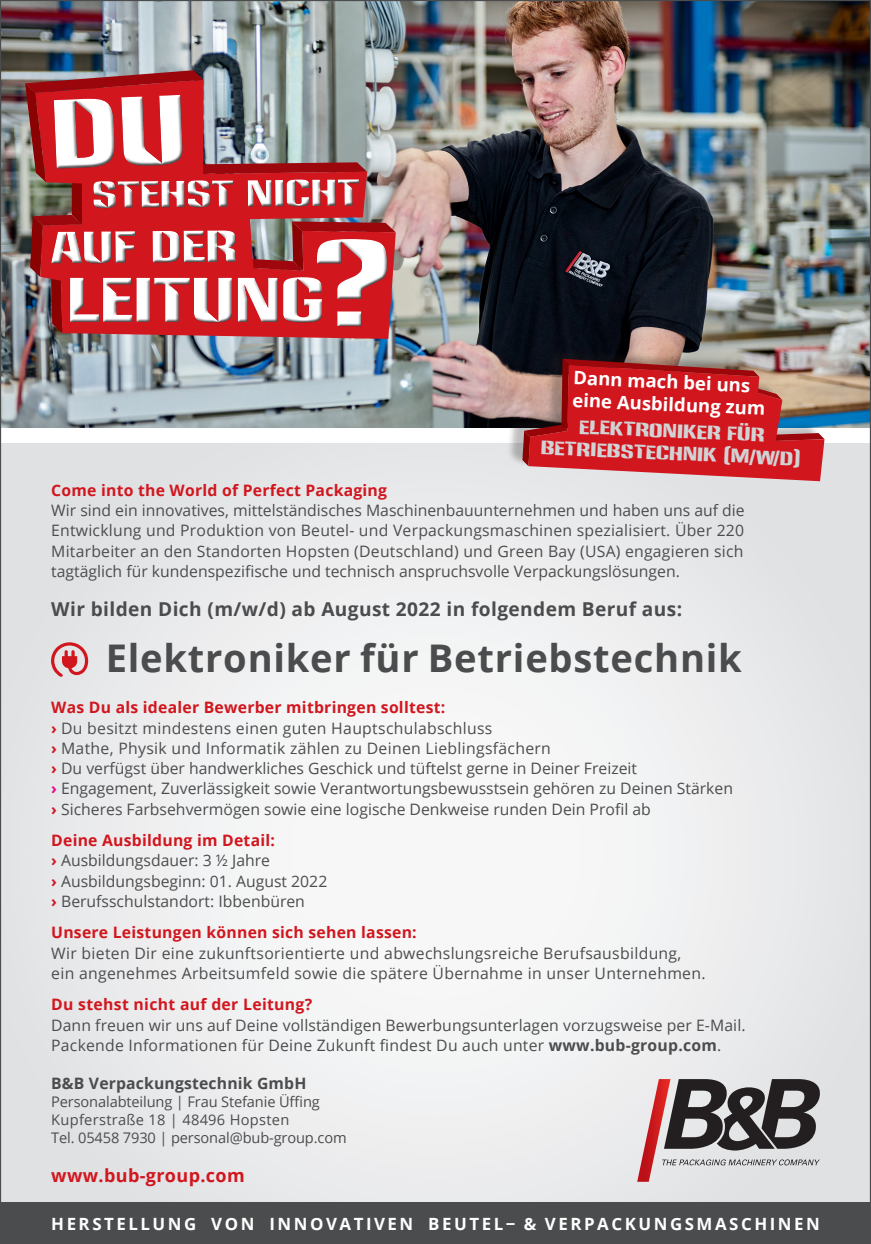
<style>
.page{position:relative;width:871px;height:1244px;background:#fff}
.page>*{position:absolute;margin:0;border:0;box-sizing:border-box;transform-origin:0 0}
.t1{font:700 38.02px "Open Sans";letter-spacing:.02em;color:#4b4c4d}
.t2{font:700 19.12px "Open Sans";letter-spacing:.02em;color:#4b4c4d}
.t3{font:18.68px/22.3px "Anklepants";color:#d1d2d4;text-align:center}
.t4{font:700 18.68px/22.3px "Open Sans";color:#fff}
.t5{font:700 18px "Open Sans";letter-spacing:.02em;color:#d1161e}
.t6{font:700 16.88px "Open Sans";letter-spacing:.15em;color:#fff}
.t7{font:15.75px/20.2px "Open Sans";letter-spacing:.005em;color:#4b4c4d}
.t8{font:700 15.75px "Open Sans";letter-spacing:.015em;color:#d1161e}
.t9{font:700 15.75px "Open Sans";letter-spacing:.01em;color:#4b4c4d}
.t10{font:14.62px/18px "Open Sans";letter-spacing:-.01em;color:#4b4c4d}
.s1{font-weight:700;color:#d1161e}
.s2{font-weight:700;color:#ed028c}
.s3{font-weight:700}
</style>
<div class="page">
<div style="left:0;top:443px;width:871px;height:801px;background:#ececee"></div>
<img style="left:2px;top:2px;width:867px;height:425px">
<svg style="left:637px;top:1079px;width:183px;height:103px"></svg>
<div style="left:0;top:1202px;width:871px;height:42px;background:#4b4c4d"></div>
<svg style="left:51px;top:642px;width:37px;height:35px"></svg>
<svg style="left:35px;top:333px;width:361px;height:6px;background:#ac5d63"></svg>
<img style="left:25px;top:70px;width:371px;height:263px">
<div style="left:51px;top:94px;width:339px;height:235px;background:#231f20;opacity:.75"></div>
<div style="left:507px;top:347px;width:313px;height:134px;background:#231f20;opacity:.29"></div>
<svg style="left:529px;top:326px;width:322px;height:9px;background:#4c4945"></svg>
<svg style="left:522px;top:359px;width:302px;height:122px;background:#c13b3e"></svg>
<p class="t4" style="left:573px;top:367px;width:194px;rotate:2deg">Dann mach bei uns eine Ausbildung zum</p>
<p class="t3" style="left:542px;top:415px;width:262px;rotate:2deg">Elektroniker für<br>Betriebstechnik (m/w/d)</p>
<p class="t8" style="left:51px;top:479px;width:337px">Come into the World of Perfect Packaging</p>
<p class="t7" style="left:51px;top:500px;width:695px;text-align:justify">Wir sind ein innovatives, mittelständisches Maschinenbauunternehmen und haben uns auf die Entwicklung und Produktion von Beutel- und Verpackungsmaschinen spezialisiert. Über 220<br>Mitarbeiter an den Standorten Hopsten (Deutschland) und Green Bay (USA) engagieren sich tagtäglich für kundenspezifische und technisch anspruchsvolle Verpackungslösungen.</p>
<p class="t2" style="left:51px;top:596px;width:632px">Wir bilden Dich (m/w/d) ab August 2022 in folgendem Beruf aus:</p>
<h1 class="t1" style="left:106px;top:631px;width:637px">Elektroniker für Betriebstechnik</h1>
<p class="t7" style="left:51px;top:697px;width:683px"><span class="s1">Was Du als idealer Bewerber mitbringen solltest:<br>›</span> Du besitzt mindestens einen guten Hauptschulabschluss<br><span class="s1">›</span> Mathe, Physik und Informatik zählen zu Deinen Lieblingsfächern<br><span class="s1">›</span> Du verfügst über handwerkliches Geschick und tüftelst gerne in Deiner Freizeit<br><span class="s2">›</span> Engagement, Zuverlässigkeit sowie Verantwortungsbewusstsein gehören zu Deinen Stärken <span class="s1">›</span> Sicheres Farbsehvermögen sowie eine logische Denkweise runden Dein Profil ab</p>
<p class="t7" style="left:51px;top:830px;width:277px"><span class="s1">Deine Ausbildung im Detail:<br>›</span> Ausbildungsdauer: 3 ½ Jahre<br><span class="s1">›</span> Ausbildungsbeginn: 01. August 2022 <span class="s1">›</span> Berufsschulstandort: Ibbenbüren</p>
<p class="t8" style="left:51px;top:921px;width:367px">Unsere Leistungen können sich sehen lassen:</p>
<p class="t7" style="left:51px;top:942px;width:656px">Wir bieten Dir eine zukunftsorientierte und abwechslungsreiche Berufsausbildung, ein angenehmes Arbeitsumfeld sowie die spätere Übernahme in unser Unternehmen.</p>
<p class="t8" style="left:51px;top:993px;width:262px">Du stehst nicht auf der Leitung?</p>
<p class="t7" style="left:51px;top:1014px;width:696px">Dann freuen wir uns auf Deine vollständigen Bewerbungsunterlagen vorzugsweise per E-Mail.<br>Packende Informationen für Deine Zukunft findest Du auch unter <span class="s3">www.bub-group.com</span>.</p>
<p class="t9" style="left:51px;top:1072px;width:257px">B&amp;B Verpackungstechnik GmbH</p>
<p class="t10" style="left:51px;top:1092px;width:297px">Personalabteilung | Frau Stefanie Üffing<br>Kupferstraße 18 | 48496 Hopsten<br>Tel. 05458 7930 | personal@bub-group.com</p>
<p class="t5" style="left:51px;top:1162px;width:195px">www.bub-group.com</p>
<p class="t6" style="left:51px;top:1211px;width:770px">HERSTELLUNG VON INNOVATIVEN BEUTEL− &amp; VERPACKUNGSMASCHINEN</p>
</div>
